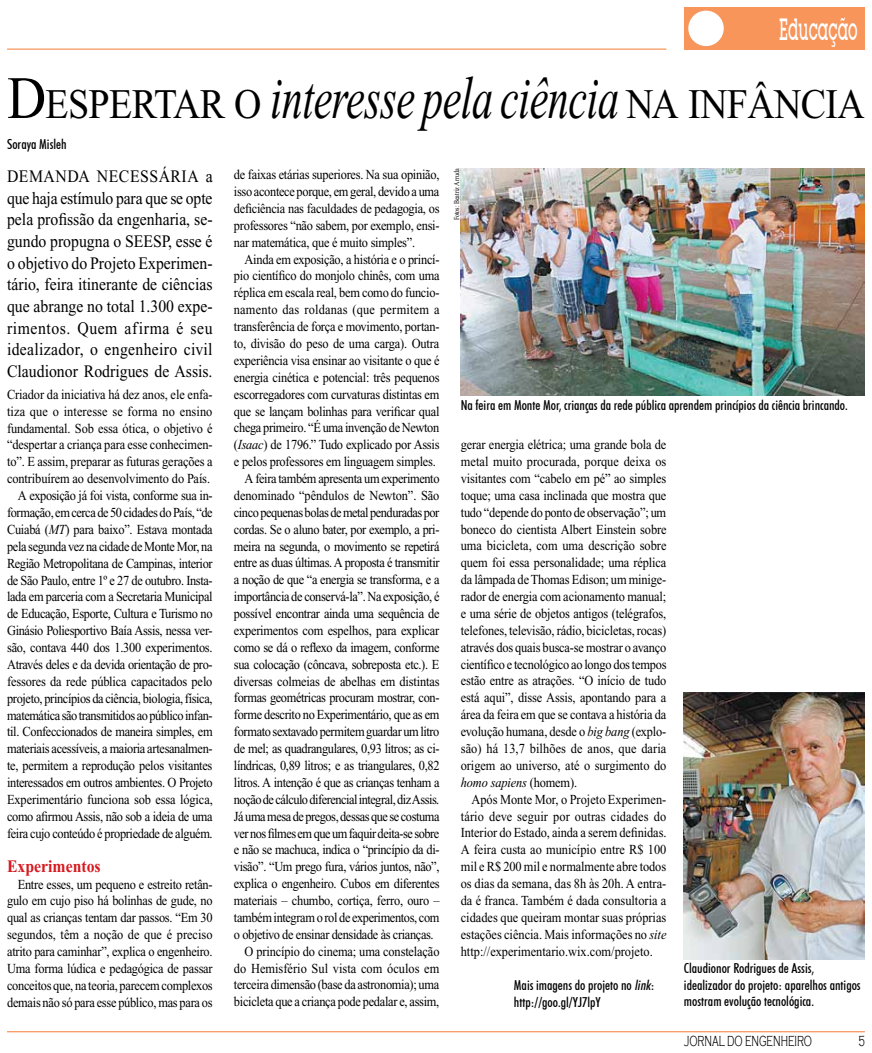
<style>
.page{position:relative;width:872px;height:1053px;background:#fff}
.page>*{position:absolute;margin:0;border:0;box-sizing:border-box;transform-origin:0 0}
.t1{font:italic 60px "Times New Roman";letter-spacing:-.01em;color:#000;scale:.7 1}
.t2{font:500 30px "Lubalin Graph IT Cby BT";color:#fff;scale:.5 1}
.t3{font:17.5px/21.6px "Times New Roman";color:#000;text-align:justify;scale:.9 1}
.t4{font:700 17.5px "Times New Roman";color:#d71920;scale:.9 1}
.t5{font:300 15px "Copperplate Gothic";color:#000;scale:.6 1}
.t6{font:13.75px/16.9px "Times New Roman";letter-spacing:-.03em;color:#000;text-align:justify;scale:.9 1}
.t7{font:500 condensed 13.75px/16.5px "Futura BT";color:#000}
.t8{font:13.75px "Times New Roman";letter-spacing:-.01em;color:#000;scale:.9 1}
.t9{font:13.75px "Times New Roman";letter-spacing:-.005em;color:#000;scale:.9 1}
.t10{font:13.75px "Times New Roman";letter-spacing:.015em;color:#000;scale:.9 1}
.t11{font:13.75px "Times New Roman";color:#000;scale:.9 1}
.t12{font:7.5px "Times New Roman";color:#000;scale:.8 1}
.s1{font-style:normal}
.s2{font-style:normal;font-size:42px}
.s3{font-style:italic}
</style>
<div class="page">
<hr style="left:7px;top:1030px;width:858px;height:2px;background:#f7955b">
<div style="left:684px;top:7px;width:181px;height:43px;background:#f7955b"></div>
<div style="left:688px;top:11px;width:35px;height:35px;background:#fff;border-radius:50%"></div>
<hr style="left:7px;top:48px;width:659px;height:2px;background:#f7955b">
<img style="left:461px;top:168px;width:404px;height:227px">
<img style="left:684px;top:693px;width:181px;height:265px">
<h2 class="t2" style="left:779px;top:11px;width:159px">Educação</h2>
<h1 class="t1" style="left:7px;top:66px;width:1227px"><span class="s1">D</span><span class="s2">ESPERTAR O</span> interesse pela ciência <span class="s2">NA INFÂNCIA</span></h1>
<p class="t7" style="left:7px;top:135px;width:61px">Soraya Misleh</p>
<p class="t3" style="left:7px;top:165px;width:28px">Demanda</p>
<p class="t3" style="left:97px;top:165px;width:13px">necess</p>
<p class="t3" style="left:159px;top:165px;width:25px">ária</p>
<p class="t3" style="left:7px;top:165px;width:230px;text-indent:199px">a que haja estímulo para que se opte pela profissão da engenharia, se&shy;gundo propugna o SEESP, esse é o objetivo do Projeto Experimen&shy;tário, feira itinerante de ciências que abrange no total 1.300 expe&shy;rimentos. Quem afirma é seu idealizador, o engenheiro civil Claudionor Rodrigues de Assis.</p>
<p class="t12" style="left:452px;top:220px;width:66px;rotate:-90deg">Fotos: Beatriz Arruda</p>
<p class="t6" style="left:234px;top:166px;width:230px">de faixas etárias superiores. Na sua opinião, isso acontece porque, em geral, devido a uma deficiência nas faculdades de pedagogia, os professores “não sabem, por exemplo, ensi&shy;nar matemática, que é muito simples”.</p>
<p class="t6" style="left:244px;top:250px;width:218px">Ainda em exposição, a história e o princí-</p>
<p class="t6" style="left:234px;top:267px;width:230px">pio científico do monjolo chinês, com uma</p>
<p class="t6" style="left:234px;top:284px;width:230px">réplica em escala real, bem como do funcio-</p>
<p class="t10" style="left:234px;top:302px;width:230px">namento das roldanas (que permitem a</p>
<p class="t6" style="left:234px;top:318px;width:230px">transferência de força e movimento, portan-</p>
<p class="t8" style="left:234px;top:336px;width:230px">to, divisão do peso de uma carga). Outra</p>
<p class="t6" style="left:234px;top:352px;width:230px">experiência visa ensinar ao visitante o que é</p>
<p class="t6" style="left:234px;top:369px;width:230px">energia cinética e potencial: três pequenos</p>
<p class="t6" style="left:234px;top:385px;width:230px">escorregadores com curvaturas distintas em</p>
<p class="t6" style="left:234px;top:402px;width:230px">que se lançam bolinhas para verificar qual</p>
<p class="t6" style="left:234px;top:419px;width:230px">chega primeiro. “É uma invenção de Newton</p>
<p class="t6" style="left:234px;top:436px;width:230px">(<span class="s3">Isaac</span>) de 1796.” Tudo explicado por Assis</p>
<p class="t6" style="left:234px;top:453px;width:226px">e pelos professores em linguagem simples.</p>
<p class="t6" style="left:244px;top:470px;width:218px">A feira também apresenta um experimento</p>
<p class="t9" style="left:234px;top:488px;width:230px">denominado “pêndulos de Newton”. São</p>
<p class="t6" style="left:234px;top:503px;width:230px">cinco pequenas bolas de metal penduradas por</p>
<p class="t6" style="left:234px;top:520px;width:230px">cordas. Se o aluno bater, por exemplo, a pri-</p>
<p class="t6" style="left:234px;top:537px;width:230px">meira na segunda, o movimento se repetirá</p>
<p class="t6" style="left:234px;top:554px;width:230px">entre as duas últimas. A proposta é transmitir</p>
<p class="t6" style="left:234px;top:571px;width:230px">a noção de que “a energia se transforma, e a</p>
<p class="t6" style="left:234px;top:588px;width:230px">importância de conservá-la”. Na exposição, é</p>
<p class="t6" style="left:234px;top:605px;width:230px">possível encontrar ainda uma sequência de</p>
<p class="t6" style="left:234px;top:622px;width:230px">experimentos com espelhos, para explicar</p>
<p class="t6" style="left:234px;top:638px;width:230px">como se dá o reflexo da imagem, conforme</p>
<p class="t6" style="left:234px;top:655px;width:230px">sua colocação (côncava, sobreposta etc.). E</p>
<p class="t6" style="left:234px;top:672px;width:230px">diversas colmeias de abelhas em distintas</p>
<p class="t6" style="left:234px;top:689px;width:230px">formas geométricas procuram mostrar, con-</p>
<p class="t6" style="left:234px;top:706px;width:230px">forme descrito no Experimentário, que as em</p>
<p class="t6" style="left:234px;top:723px;width:230px">formato sextavado permitem guardar um litro</p>
<p class="t6" style="left:234px;top:740px;width:230px">de mel; as quadrangulares, 0,93 litros; as ci-</p>
<p class="t6" style="left:234px;top:757px;width:230px">líndricas, 0,89 litros; e as triangulares, 0,82</p>
<p class="t6" style="left:234px;top:773px;width:230px">litros. A intenção é que as crianças tenham a</p>
<p class="t6" style="left:234px;top:790px;width:230px">noção de cálculo diferencial integral, diz Assis.</p>
<p class="t6" style="left:234px;top:807px;width:230px">Já uma mesa de pregos, dessas que se costuma</p>
<p class="t6" style="left:234px;top:824px;width:230px">ver nos filmes em que um faquir deita-se sobre</p>
<p class="t6" style="left:234px;top:841px;width:230px">e não se machuca, indica o “princípio da di-</p>
<p class="t6" style="left:234px;top:858px;width:230px">visão”. “Um prego fura, vários juntos, não”,</p>
<p class="t6" style="left:234px;top:875px;width:230px">explica o engenheiro. Cubos em diferentes</p>
<p class="t6" style="left:234px;top:892px;width:230px">materiais – chumbo, cortiça, ferro, ouro –</p>
<p class="t6" style="left:234px;top:908px;width:230px">também integram o rol de experimentos, com</p>
<p class="t6" style="left:234px;top:925px;width:223px">o objetivo de ensinar densidade às crianças.</p>
<p class="t8" style="left:244px;top:943px;width:218px">O princípio do cinema; uma constelação</p>
<p class="t11" style="left:234px;top:960px;width:230px">do Hemisfério Sul vista com óculos em</p>
<p class="t6" style="left:234px;top:976px;width:230px">terceira dimensão (base da astronomia); uma</p>
<p class="t6" style="left:234px;top:993px;width:230px">bicicleta que a criança pode pedalar e, assim,</p>
<p class="t6" style="left:7px;top:386px;width:230px;text-align:right">Criador da iniciativa há dez anos, ele enfa&shy;tiza que o interesse se forma no ensino fundamental. Sob essa ótica, o objetivo é “despertar a criança para esse conhecimen&shy;to”. E assim, preparar as futuras gerações a contribuírem ao desenvolvimento do País.<br>A exposição já foi vista, conforme sua in&shy;formação, em cerca de 50 cidades do País, “de Cuiabá (<span class="s3">MT</span>) para baixo”. Estava montada pela segunda vez na cidade de Monte Mor, na Região Metropolitana de Campinas, interior de São Paulo, entre 1º e 27 de outubro. Insta&shy;lada em parceria com a Secretaria Municipal de Educação, Esporte, Cultura e Turismo no Ginásio Poliesportivo Baía Assis, nessa ver&shy;são, contava 440 dos 1.300 experimentos.<br>Através deles e da devida orientação de pro&shy;fessores da rede pública capacitados pelo projeto, princípios da ciência, biologia, física, matemática são transmitidos ao público infan&shy;til. Confeccionados de maneira simples, em materiais acessíveis, a maioria artesanalmen&shy;te, permitem a reprodução pelos visitantes interessados em outros ambientes. O Projeto Experimentário funciona sob essa lógica, como afirmou Assis, não sob a ideia de uma feira cujo conteúdo é propriedade de alguém.</p>
<p class="t4" style="left:7px;top:856px;width:106px">Experimentos</p>
<p class="t6" style="left:7px;top:875px;width:230px;text-indent:11px">Entre esses, um pequeno e estreito retân&shy;gulo em cujo piso há bolinhas de gude, no qual as crianças tentam dar passos. “Em 30 segundos, têm a noção de que é preciso atrito para caminhar”, explica o engenheiro.<br>Uma forma lúdica e pedagógica de passar conceitos que, na teoria, parecem complexos demais não só para esse público, mas para os</p>
<p class="t7" style="left:461px;top:396px;width:388px">Na feira em Monte Mor, crianças da rede pública aprendem princípios da ciência brincando.</p>
<p class="t6" style="left:461px;top:436px;width:230px">gerar energia elétrica; uma grande bola de metal muito procurada, porque deixa os visitantes com “cabelo em pé” ao simples toque; uma casa inclinada que mostra que tudo “depende do ponto de observação”; um boneco do cientista Albert Einstein sobre uma bicicleta, com uma descrição sobre quem foi essa personalidade; uma réplica da lâmpada de Thomas Edison; um minige&shy;rador de energia com acionamento manual; e uma série de objetos antigos (telégrafos, telefones, televisão, rádio, bicicletas, rocas) através dos quais busca-se mostrar o avanço científico e tecnológico ao longo dos tempos estão entre as atrações. “O início de tudo está aqui”, disse Assis, apontando para a área da feira em que se contava a história da evolução humana, desde o <span class="s3">big bang</span> (explo&shy;são) há 13,7 bilhões de anos, que daria origem ao universo, até o surgimento do <span class="s3">homo sapiens</span> (homem).</p>
<p class="t6" style="left:461px;top:790px;width:230px;text-indent:11px">Após Monte Mor, o Projeto Experimen&shy;tário deve seguir por outras cidades do Interior do Estado, ainda a serem definidas.<br>A feira custa ao município entre R$ 100 mil e R$ 200 mil e normalmente abre todos os dias da semana, das 8h às 20h. A entra&shy;da é franca. Também é dada consultoria a cidades que queiram montar suas próprias estações ciência. Mais informações no <span class="s3">site </span>http://experimentario.wix.com/projeto.</p>
<p class="t7" style="left:514px;top:976px;width:142px;line-height:16.9px">Mais imagens do projeto no <span class="s3">link</span>: http://goo.gl/YJ7lpY</p>
<p class="t7" style="left:684px;top:959px;width:178px">Claudionor Rodrigues de Assis, idealizador do projeto: aparelhos antigos mostram evolução tecnológica.</p>
<p class="t5" style="left:684px;top:1032px;width:215px">JORNAL DO ENGENHEIRO</p>
<p class="t5" style="left:858px;top:1032px;width:12px">5</p>
</div>
